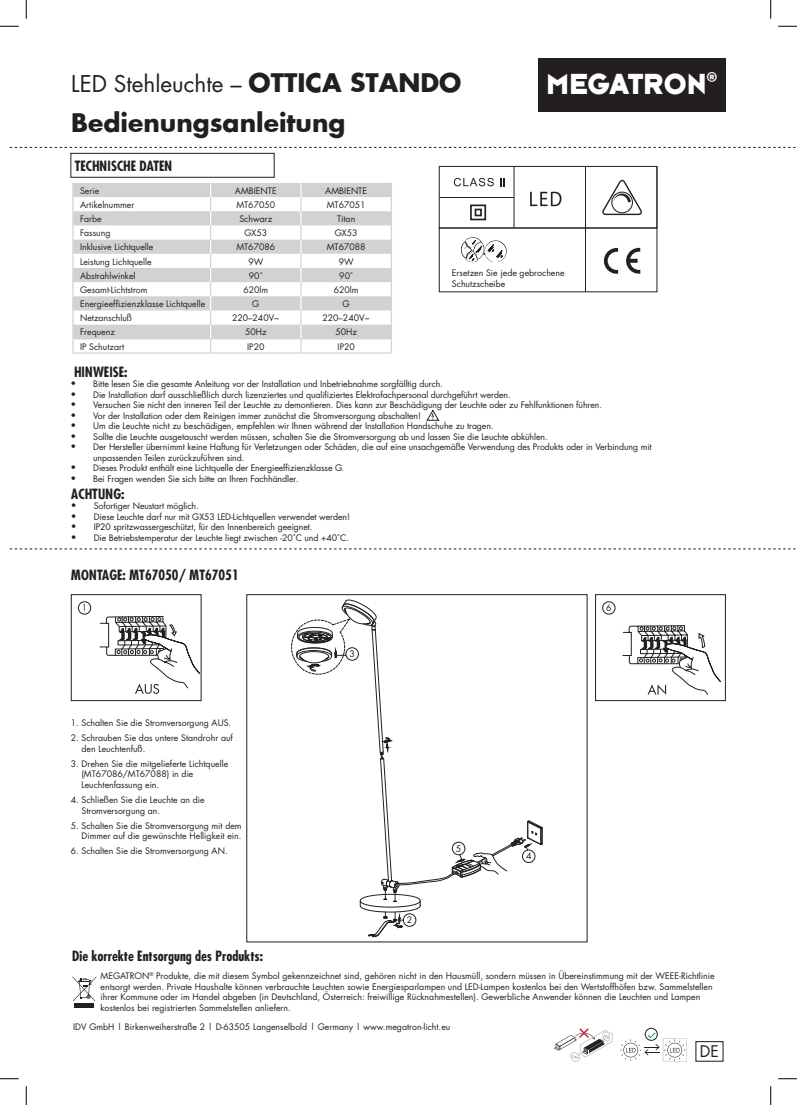
<style>
.page{position:relative;width:797px;height:1105px;background:#fff}
.page>*{position:absolute;margin:0;border:0;box-sizing:border-box;transform-origin:0 0}
.t1{font:30px "Typeface Six";color:#fff}
.t2{font:700 25px "Futura";color:#231f20}
.t3{font:22.5px "Futura";color:#231f20}
.t4{font:15.62px "Futura";color:#231f20}
.t5{font:700 condensed 13.75px "Futura";color:#231f20}
.t6{font:8.88px "Futura";color:#231f20}
.t7{font:8.75px/14.1px "Futura";color:#231f20}
.s1{font-weight:700;font-size:25px}
.s2{font-weight:700;font-size:15px}
</style>
<div class="page">
<div style="left:71px;top:594px;width:130px;height:107px;border:1px solid #231f20"></div>
<div style="left:595px;top:594px;width:130px;height:107px;border:1px solid #231f20"></div>
<svg style="left:10px;top:147px;width:785px;height:1px"></svg>
<div style="left:538px;top:58px;width:187px;height:54px;background:#231f20"></div>
<svg style="left:74px;top:183px;width:317px;height:155px;fill:#d1d2d4"></svg>
<hr style="left:72px;top:338px;width:223px;height:1px;background:#d1d2d4">
<hr style="left:295px;top:338px;width:97px;height:1px;background:#d1d2d4">
<svg style="left:391px;top:183px;width:1px;height:169px"></svg>
<hr style="left:72px;top:352px;width:223px;height:2px;background:#d1d2d4">
<hr style="left:295px;top:352px;width:97px;height:2px;background:#d1d2d4">
<svg style="left:300px;top:183px;width:1px;height:169px"></svg>
<svg style="left:210px;top:183px;width:1px;height:169px"></svg>
<svg style="left:72px;top:183px;width:2px;height:169px"></svg>
<svg style="left:10px;top:549px;width:785px;height:1px"></svg>
<svg style="left:72px;top:976px;width:24px;height:25px"></svg>
<div style="left:75px;top:1003px;width:19px;height:5px;background:#231f20"></div>
<div style="left:695px;top:1041px;width:28px;height:21px;border:1px solid #231f20"></div>
<svg style="left:99px;top:616px;width:101px;height:78px"></svg>
<svg style="left:622px;top:625px;width:99px;height:70px"></svg>
<svg style="left:426px;top:410px;width:13px;height:11px"></svg>
<div style="left:71px;top:153px;width:203px;height:24px;border:1px solid #231f20"></div>
<svg style="left:0;top:25px;width:19px;height:2px"></svg>
<svg style="left:778px;top:25px;width:19px;height:2px"></svg>
<svg style="left:0;top:1078px;width:19px;height:1px"></svg>
<svg style="left:778px;top:1078px;width:19px;height:1px"></svg>
<svg style="left:25px;top:0;width:2px;height:19px"></svg>
<svg style="left:25px;top:1086px;width:2px;height:19px"></svg>
<svg style="left:770px;top:0;width:1px;height:19px"></svg>
<svg style="left:770px;top:1086px;width:1px;height:19px"></svg>
<div style="left:645px;top:1028px;width:12px;height:13px;border:1px solid #231f20;border-radius:50%"></div>
<svg style="left:620px;top:1032px;width:66px;height:30px"></svg>
<svg style="left:554px;top:1028px;width:58px;height:34px"></svg>
<div style="left:78px;top:601px;width:13px;height:13px;border:1px solid #231f20;border-radius:50%"></div>
<div style="left:602px;top:601px;width:13px;height:13px;border:1px solid #231f20;border-radius:50%"></div>
<div style="left:439px;top:166px;width:218px;height:62px;border:1px solid #231f20"></div>
<hr style="left:514px;top:166px;width:1px;height:62px;background:#231f20">
<hr style="left:585px;top:166px;width:1px;height:62px;background:#231f20">
<hr style="left:656px;top:166px;width:1px;height:62px;background:#231f20">
<hr style="left:439px;top:197px;width:75px;height:1px;background:#231f20">
<svg style="left:530px;top:192px;width:31px;height:14px"></svg>
<svg style="left:602px;top:180px;width:40px;height:35px"></svg>
<svg style="left:439px;top:228px;width:218px;height:64px"></svg>
<svg style="left:454px;top:178px;width:40px;height:8px"></svg>
<svg style="left:500px;top:178px;width:4px;height:8px"></svg>
<svg style="left:470px;top:204px;width:16px;height:16px"></svg>
<svg style="left:291px;top:599px;width:252px;height:338px"></svg>
<h3 class="t3" style="left:71px;top:68px;width:392px">LED Stehleuchte – <span class="s1">OTTICA STANDO</span></h3>
<h2 class="t2" style="left:71px;top:105px;width:276px">Bedienungsanleitung</h2>
<h3 class="t5" style="left:75px;top:157px;width:99px">TECHNISCHE DATEN</h3>
<h1 class="t1" style="left:546px;top:66px;width:173px">MEGATRON<sup>®</sup></h1>
<p class="t7" style="left:80px;top:183px;width:127px">Serie<br>Artikelnummer<br>Farbe<br>Fassung<br>Inklusive Lichtquelle<br>Leistung Lichtquelle<br>Abstrahlwinkel<br>Gesamt-Lichtstrom<br>Energieeffizienzklasse Lichtquelle<br>Netzanschluß<br>Frequenz<br>IP Schutzart</p>
<p class="t7" style="left:235px;top:183px;width:43px">AMBIENTE</p>
<p class="t7" style="left:325px;top:183px;width:43px">AMBIENTE</p>
<p class="t7" style="left:232px;top:197px;width:49px;text-align:center">MT67050<br>Schwarz<br>GX53<br>MT67086<br>9W<br>90˚<br>620lm<br>G<br>220–240V~<br>50Hz<br>IP20</p>
<p class="t7" style="left:322px;top:197px;width:49px;text-align:center">MT67051<br>Titan<br>GX53<br>MT67088<br>9W<br>90˚<br>620lm<br>G<br>220–240V~<br>50Hz<br>IP20</p>
<p class="t7" style="left:452px;top:268px;width:114px;line-height:10.5px">Ersetzen Sie jede gebrochene<br>Schutzscheibe</p>
<h3 class="t5" style="left:74px;top:362px;width:55px">HINWEISE:</h3>
<p class="t7" style="left:71px;top:377px;width:374px"><span class="s2">∙</span> Bitte lesen Sie die gesamte Anleitung vor der Installation und Inbetriebnahme sorgfälltig durch.</p>
<p class="t7" style="left:71px;top:387px;width:441px"><span class="s2">∙</span> Die Installation darf ausschließlich durch lizenziertes und qualifiziertes Elektrofachpersonal durchgeführt werden.</p>
<p class="t7" style="left:71px;top:398px;width:533px"><span class="s2">∙</span> Versuchen Sie nicht den inneren Teil der Leuchte zu demontieren. Dies kann zur Beschädigung der Leuchte oder zu Fehlfunktionen führen.</p>
<p class="t7" style="left:71px;top:408px;width:352px"><span class="s2">∙</span> Vor der Installation oder dem Reinigen immer zunächst die Stromversorgung abschalten!</p>
<p class="t7" style="left:71px;top:419px;width:424px"><span class="s2">∙</span> Um die Leuchte nicht zu beschädigen, empfehlen wir Ihnen während der Installation Handschuhe zu tragen.</p>
<p class="t7" style="left:71px;top:429px;width:478px"><span class="s2">∙</span> Sollte die Leuchte ausgetauscht werden müssen, schalten Sie die Stromversorgung ab und lassen Sie die Leuchte abkühlen.</p>
<p class="t7" style="left:71px;top:440px;width:582px"><span class="s2">∙</span> Der Hersteller übernimmt keine Haftung für Verletzungen oder Schäden, die auf eine unsachgemäße Verwendung des Produkts oder in Verbindung mit</p>
<p class="t7" style="left:93px;top:450px;width:153px">unpassenden Teilen zurückzuführen sind.</p>
<p class="t7" style="left:71px;top:461px;width:274px"><span class="s2">∙</span> Dieses Produkt enthält eine Lichtquelle der Energieeffizienzklasse G.</p>
<p class="t7" style="left:71px;top:471px;width:229px"><span class="s2">∙</span> Bei Fragen wenden Sie sich bitte an Ihren Fachhändler.</p>
<h3 class="t5" style="left:71px;top:485px;width:55px">ACHTUNG:</h3>
<p class="t7" style="left:71px;top:501px;width:280px;line-height:10.5px"><span class="s2">∙</span> Sofortiger Neustart möglich.<br><span class="s2">∙</span> Diese Leuchte darf nur mit GX53 LED-Lichtquellen verwendet werden! <span class="s2">∙</span> IP20 spritzwassergeschützt, für den Innenbereich geeignet.<br><span class="s2">∙</span> Die Betriebstemperatur der Leuchte liegt zwischen -20˚C und +40˚C.</p>
<h3 class="t5" style="left:71px;top:566px;width:169px">MONTAGE: MT67050/ MT67051</h3>
<p class="t7" style="left:82px;top:601px;width:7px">1</p>
<p class="t7" style="left:606px;top:601px;width:7px">6</p>
<p class="t7" style="left:71px;top:716px;width:162px">1. Schalten Sie die Stromversorgung AUS.</p>
<p class="t7" style="left:81px;top:732px;width:153px;line-height:10.6px;text-indent:-11px">2. Schrauben Sie das untere Standrohr auf den Leuchtenfuß.</p>
<p class="t7" style="left:81px;top:758px;width:148px;line-height:10.6px;text-indent:-11px">3. Drehen Sie die mitgelieferte Lichtquelle (MT67086/MT67088) in die<br>Leuchtenfassung ein.</p>
<p class="t7" style="left:81px;top:794px;width:125px;line-height:10.6px;text-indent:-11px">4. Schließen Sie die Leuchte an die<br>Stromversorgung an.</p>
<p class="t7" style="left:71px;top:820px;width:172px;line-height:10.6px;text-align:right">5. Schalten Sie die Stromversorgung mit dem<br>Dimmer auf die gewünschte Helligkeit ein.</p>
<p class="t7" style="left:71px;top:844px;width:158px">6. Schalten Sie die Stromversorgung AN.</p>
<p class="t6" style="left:349px;top:648px;width:7px">3</p>
<p class="t6" style="left:407px;top:914px;width:7px">2</p>
<p class="t6" style="left:456px;top:842px;width:7px">5</p>
<p class="t6" style="left:526px;top:850px;width:7px">4</p>
<h3 class="t5" style="left:72px;top:947px;width:192px">Die korrekte Entsorgung des Produkts:</h3>
<p class="t7" style="left:100px;top:971px;width:615px;line-height:10.5px">MEGATRON<sup>®</sup> Produkte, die mit diesem Symbol gekennzeichnet sind, gehören nicht in den Hausmüll, sondern müssen in Übereinstimmung mit der WEEE-Richtlinie entsorgt werden. Private Haushalte können verbrauchte Leuchten sowie Energiesparlampen und LED-Lampen kostenlos bei den Wertstoffhöfen bzw. Sammelstellen ihrer Kommune oder im Handel abgeben (in Deutschland, Österreich: freiwillige Rücknahmestellen). Gewerbliche Anwender können die Leuchten und Lampen kostenlos bei registrierten Sammelstellen anliefern.</p>
<p class="t7" style="left:73px;top:1019px;width:378px">IDV GmbH | Birkenweiherstraße 2 | D-63505 Langenselbold | Germany | www.megatron-licht.eu</p>
<h3 class="t4" style="left:700px;top:1041px;width:20px">DE</h3>
</div>
